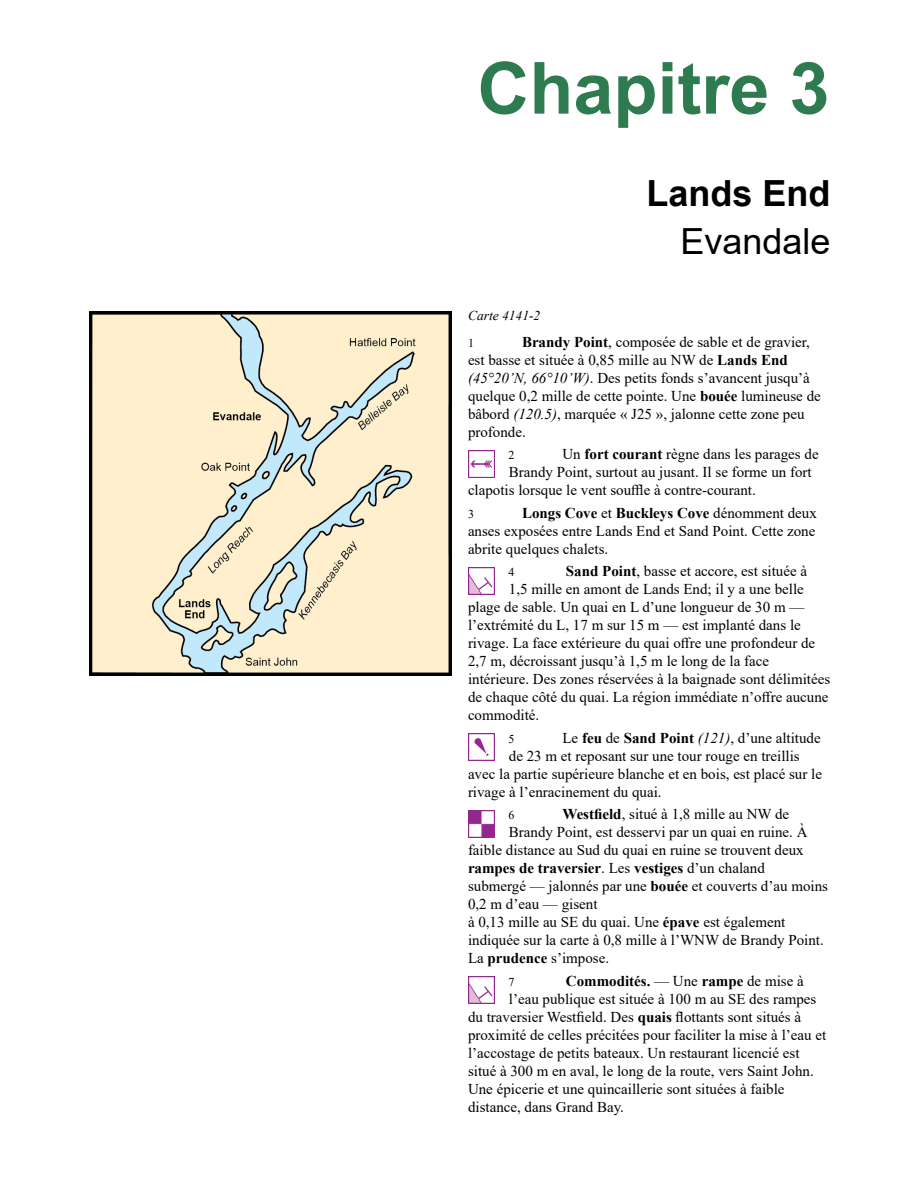
<style>
.page{position:relative;width:918px;height:1188px;background:#fff}
.page>*{position:absolute;margin:0;border:0;box-sizing:border-box;transform-origin:0 0}
.Chapter_Number_Title{font:700 72px "Arial";color:#2d7b4f}
.t1{font:700 36px "Arial";color:#000}
.Chapter_Name_Subtitle{font:36px "Arial";color:#000}
.Para_1_Nested_1_picto{font:15px "Times New Roman";color:#000}
.Para_1_Nested{font:15px/18px "Times New Roman";color:#000}
.Para_1_Nested_1_picto-2{font:700 15px "Times New Roman";color:#000}
.Chart___Left{font:italic 13.5px "Times New Roman";color:#000}
.Para_1_Nested_1_picto-3{font:12px "Times New Roman";color:#000}
.Para_1_Nested-2{font:12px "Times New Roman";color:#000}
.s1{font-weight:700}
.s2{font-style:italic}
.s3{font-weight:400}
</style>
<div class="page">
<img style="left:90px;top:311px;width:361px;height:364px">
<img style="left:468px;top:450px;width:27px;height:27px">
<img style="left:468px;top:567px;width:27px;height:27px">
<img style="left:468px;top:734px;width:27px;height:27px">
<img style="left:468px;top:810px;width:27px;height:27px">
<img style="left:468px;top:977px;width:27px;height:27px">
<h1 class="Chapter_Number_Title" style="left:477px;top:38px;width:354px">Chapitre 3</h1>
<h2 class="t1" style="left:647px;top:168px;width:186px">Lands End</h2>
<h3 class="Chapter_Name_Subtitle" style="left:680px;top:217px;width:152px">Evandale</h3>
<p class="Chart___Left" style="left:468px;top:306px;width:74px">Carte 4141-2</p>
<p class="Para_1_Nested-2" style="left:468px;top:334px;width:7px">1</p>
<p class="Para_1_Nested" style="left:468px;top:332px;width:354px;text-indent:54px"><span class="s1">Brandy Point</span>, composée de sable et de gravier, est basse et située à 0,85 mille au NW de <span class="s1">Lands End </span><span class="s2">(45°20’N, 66°10’W)</span>. Des petits fonds s’avancent jusqu’à quelque 0,2 mille de cette pointe. Une <span class="s1">bouée</span> lumineuse de bâbord <span class="s2">(120.5)</span>, marquée « J25 », jalonne cette zone peu profonde.</p>
<p class="Para_1_Nested_1_picto-3" style="left:508px;top:447px;width:7px">2</p>
<p class="Para_1_Nested_1_picto" style="left:562px;top:444px;width:258px">Un <span class="s1">fort courant</span> règne dans les parages de</p>
<p class="Para_1_Nested_1_picto" style="left:509px;top:462px;width:304px">Brandy Point, surtout au jusant. Il se forme un fort</p>
<p class="Para_1_Nested_1_picto" style="left:468px;top:480px;width:289px">clapotis lorsque le vent souffle à contre-courant.</p>
<p class="Para_1_Nested-2" style="left:468px;top:505px;width:7px">3</p>
<p class="Para_1_Nested" style="left:468px;top:503px;width:350px;text-align:justify;text-indent:54px"><span class="s1">Longs Cove</span> et <span class="s1">Buckleys Cove</span> dénomment deux anses exposées entre Lands End et Sand Point. Cette zone abrite quelques chalets.</p>
<p class="Para_1_Nested_1_picto-3" style="left:508px;top:564px;width:7px">4</p>
<p class="Para_1_Nested_1_picto" style="left:566px;top:561px;width:243px"><span class="s1">Sand Point</span>, basse et accore, est située à</p>
<p class="Para_1_Nested_1_picto" style="left:509px;top:579px;width:296px">1,5 mille en amont de Lands End; il y a une belle</p>
<p class="Para_1_Nested_1_picto" style="left:468px;top:597px;width:338px">plage de sable. Un quai en L d’une longueur de 30 m —</p>
<p class="Para_1_Nested_1_picto" style="left:468px;top:615px;width:334px">l’extrémité du L, 17 m sur 15 m — est implanté dans le</p>
<p class="Para_1_Nested_1_picto" style="left:468px;top:633px;width:349px">rivage. La face extérieure du quai offre une profondeur de</p>
<p class="Para_1_Nested_1_picto" style="left:468px;top:651px;width:303px">2,7 m, décroissant jusqu’à 1,5 m le long de la face</p>
<p class="Para_1_Nested_1_picto" style="left:468px;top:669px;width:364px">intérieure. Des zones réservées à la baignade sont délimitées</p>
<p class="Para_1_Nested_1_picto" style="left:468px;top:687px;width:362px">de chaque côté du quai. La région immédiate n’offre aucune</p>
<p class="Para_1_Nested_1_picto" style="left:468px;top:705px;width:73px">commodité.</p>
<p class="Para_1_Nested_1_picto-3" style="left:508px;top:730px;width:7px">5</p>
<p class="Para_1_Nested_1_picto" style="left:562px;top:727px;width:260px">Le <span class="s1">feu</span> de <span class="s1">Sand Point</span> <span class="s2">(121)</span>, d’une altitude</p>
<p class="Para_1_Nested_1_picto" style="left:509px;top:745px;width:292px">de 23 m et reposant sur une tour rouge en treillis</p>
<p class="Para_1_Nested_1_picto" style="left:468px;top:763px;width:356px">avec la partie supérieure blanche et en bois, est placé sur le</p>
<p class="Para_1_Nested_1_picto" style="left:468px;top:781px;width:195px">rivage à l’enracinement du quai.</p>
<p class="Para_1_Nested_1_picto-3" style="left:508px;top:807px;width:7px">6</p>
<p class="Para_1_Nested_1_picto" style="left:562px;top:804px;width:228px"><span class="s1">Westfield</span>, situé à 1,8 mille au NW de</p>
<p class="Para_1_Nested_1_picto" style="left:509px;top:822px;width:300px">Brandy Point, est desservi par un quai en ruine. À</p>
<p class="Para_1_Nested_1_picto" style="left:468px;top:840px;width:337px">faible distance au Sud du quai en ruine se trouvent deux</p>
<p class="Para_1_Nested_1_picto-2" style="left:468px;top:858px;width:298px">rampes de traversier<span class="s3">. Les</span> vestiges <span class="s3">d’un chaland</span></p>
<p class="Para_1_Nested_1_picto" style="left:468px;top:876px;width:362px">submergé — jalonnés par une <span class="s1">bouée</span> et couverts d’au moins</p>
<p class="Para_1_Nested_1_picto" style="left:468px;top:894px;width:131px">0,2 m d’eau — gisent</p>
<p class="Para_1_Nested_1_picto" style="left:468px;top:912px;width:319px">à 0,13 mille au SE du quai. Une <span class="s1">épave</span> est également</p>
<p class="Para_1_Nested_1_picto" style="left:468px;top:930px;width:357px">indiquée sur la carte à 0,8 mille à l’WNW de Brandy Point.</p>
<p class="Para_1_Nested_1_picto" style="left:468px;top:948px;width:143px">La <span class="s1">prudence</span> s’impose.</p>
<p class="Para_1_Nested_1_picto-3" style="left:508px;top:973px;width:7px">7</p>
<p class="Para_1_Nested_1_picto-2" style="left:566px;top:970px;width:239px">Commodités. <span class="s3">— Une</span> rampe <span class="s3">de mise à</span></p>
<p class="Para_1_Nested_1_picto" style="left:509px;top:988px;width:309px">l’eau publique est située à 100 m au SE des rampes</p>
<p class="Para_1_Nested_1_picto" style="left:468px;top:1006px;width:335px">du traversier Westfield. Des <span class="s1">quais</span> flottants sont situés à</p>
<p class="Para_1_Nested_1_picto" style="left:468px;top:1024px;width:360px">proximité de celles précitées pour faciliter la mise à l’eau et</p>
<p class="Para_1_Nested_1_picto" style="left:468px;top:1042px;width:333px">l’accostage de petits bateaux. Un restaurant licencié est</p>
<p class="Para_1_Nested_1_picto" style="left:468px;top:1060px;width:347px">situé à 300 m en aval, le long de la route, vers Saint John.</p>
<p class="Para_1_Nested_1_picto" style="left:468px;top:1078px;width:318px">Une épicerie et une quincaillerie sont situées à faible</p>
<p class="Para_1_Nested_1_picto" style="left:468px;top:1096px;width:158px">distance, dans Grand Bay.</p>
</div>
